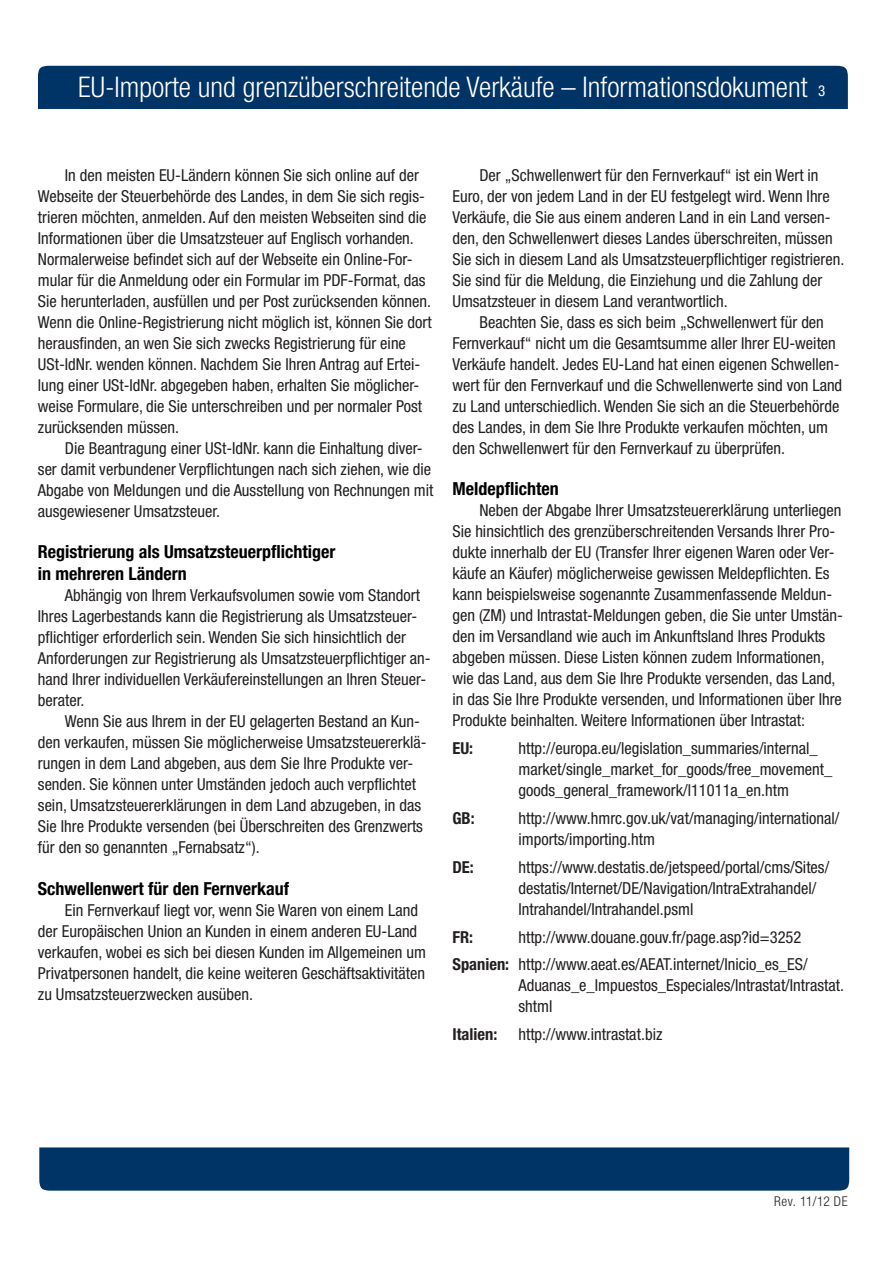
<style>
.page{position:relative;width:893px;height:1263px;background:#fff}
.page>*{position:absolute;margin:0;border:0;box-sizing:border-box;transform-origin:0 0}
.t1{font:300 condensed 28.5px "Helvetica Neue";color:#fff}
.Heading_3{font:700 condensed 18px/21.6px "Helvetica Neue LT Std";color:#000}
.Indent{font:condensed 16.5px/21px "Helvetica Neue LT Std";color:#231f20}
.Indent-2{font:700 condensed 16.5px "Helvetica Neue LT Std";color:#231f20}
.t2{font:condensed 15px "Helvetica Neue";color:#fff}
.t3{font:300 condensed 13.5px "Helvetica Neue";letter-spacing:.03em;color:#231f20}
.s1{font-weight:700}
</style>
<div class="page">
<div style="left:38px;top:66px;width:810px;height:43px;background:#036"></div>
<div style="left:39px;top:1147px;width:810px;height:44px;background:#036"></div>
<h1 class="t1" style="left:78px;top:71px;width:731px">EU-Importe und grenzüberschreitende Verkäufe – Informationsdokument</h1>
<p class="t2" style="left:818px;top:82px;width:9px">3</p>
<p class="Indent" style="left:38px;top:164px;width:395px;text-indent:27px">In den meisten EU-Ländern können Sie sich online auf der Webseite der Steuerbehörde des Landes, in dem Sie sich regis&shy;trieren möchten, anmelden. Auf den meisten Webseiten sind die Informationen über die Umsatzsteuer auf Englisch vorhanden.<br>Normalerweise befindet sich auf der Webseite ein Online-For&shy;mular für die Anmeldung oder ein Formular im PDF-Format, das Sie herunterladen, ausfüllen und per Post zurücksenden können.<br>Wenn die Online-Registrierung nicht möglich ist, können Sie dort herausfinden, an wen Sie sich zwecks Registrierung für eine USt-IdNr. wenden können. Nachdem Sie Ihren Antrag auf Ertei&shy;lung einer USt-IdNr. abgegeben haben, erhalten Sie möglicher&shy;weise Formulare, die Sie unterschreiben und per normaler Post zurücksenden müssen.</p>
<p class="Indent" style="left:38px;top:437px;width:397px;text-indent:27px">Die Beantragung einer USt-IdNr. kann die Einhaltung diver&shy;ser damit verbundener Verpflichtungen nach sich ziehen, wie die Abgabe von Meldungen und die Ausstellung von Rechnungen mit ausgewiesener Umsatzsteuer.</p>
<p class="Heading_3" style="left:38px;top:541px;width:299px">Registrierung als Umsatzsteuerpflichtiger in mehreren Ländern</p>
<p class="Indent" style="left:38px;top:585px;width:394px;text-indent:27px">Abhängig von Ihrem Verkaufsvolumen sowie vom Standort Ihres Lagerbestands kann die Registrierung als Umsatzsteuer&shy;pflichtiger erforderlich sein. Wenden Sie sich hinsichtlich der Anforderungen zur Registrierung als Umsatzsteuerpflichtiger an&shy;hand Ihrer individuellen Verkäufereinstellungen an Ihren Steuer&shy;berater.</p>
<p class="Indent" style="left:38px;top:711px;width:390px;text-indent:27px">Wenn Sie aus Ihrem in der EU gelagerten Bestand an Kun&shy;den verkaufen, müssen Sie möglicherweise Umsatzsteuererklä&shy;rungen in dem Land abgeben, aus dem Sie Ihre Produkte ver&shy;senden. Sie können unter Umständen jedoch auch verpflichtet sein, Umsatzsteuererklärungen in dem Land abzugeben, in das Sie Ihre Produkte versenden (bei Überschreiten des Grenzwerts für den so genannten „Fernabsatz“).</p>
<p class="Heading_3" style="left:38px;top:877px;width:253px">Schwellenwert für den Fernverkauf</p>
<p class="Indent" style="left:38px;top:899px;width:390px;text-indent:27px">Ein Fernverkauf liegt vor, wenn Sie Waren von einem Land der Europäischen Union an Kunden in einem anderen EU-Land verkaufen, wobei es sich bei diesen Kunden im Allgemeinen um Privatpersonen handelt, die keine weiteren Geschäftsaktivitäten zu Umsatzsteuerzwecken ausüben.</p>
<p class="Indent" style="left:452px;top:164px;width:393px;text-indent:27px">Der „Schwellenwert für den Fernverkauf“ ist ein Wert in Euro, der von jedem Land in der EU festgelegt wird. Wenn Ihre Verkäufe, die Sie aus einem anderen Land in ein Land versen&shy;den, den Schwellenwert dieses Landes überschreiten, müssen Sie sich in diesem Land als Umsatzsteuerpflichtiger registrieren.<br>Sie sind für die Meldung, die Einziehung und die Zahlung der Umsatzsteuer in diesem Land verantwortlich.</p>
<p class="Indent" style="left:452px;top:311px;width:391px;text-indent:27px">Beachten Sie, dass es sich beim „Schwellenwert für den Fernverkauf“ nicht um die Gesamtsumme aller Ihrer EU-weiten Verkäufe handelt. Jedes EU-Land hat einen eigenen Schwellen&shy;wert für den Fernverkauf und die Schwellenwerte sind von Land zu Land unterschiedlich. Wenden Sie sich an die Steuerbehörde des Landes, in dem Sie Ihre Produkte verkaufen möchten, um den Schwellenwert für den Fernverkauf zu überprüfen.</p>
<p class="Heading_3" style="left:452px;top:478px;width:108px">Meldepflichten</p>
<p class="Indent" style="left:452px;top:500px;width:392px;text-indent:27px">Neben der Abgabe Ihrer Umsatzsteuererklärung unterliegen Sie hinsichtlich des grenzüberschreitenden Versands Ihrer Pro&shy;dukte innerhalb der EU (Transfer Ihrer eigenen Waren oder Ver&shy;käufe an Käufer) möglicherweise gewissen Meldepflichten. Es kann beispielsweise sogenannte Zusammenfassende Meldun&shy;gen (ZM) und Intrastat-Meldungen geben, die Sie unter Umstän&shy;den im Versandland wie auch im Ankunftsland Ihres Produkts abgeben müssen. Diese Listen können zudem Informationen, wie das Land, aus dem Sie Ihre Produkte versenden, das Land, in das Sie Ihre Produkte versenden, und Informationen über Ihre Produkte beinhalten. Weitere Informationen über Intrastat:</p>
<p class="Indent-2" style="left:452px;top:738px;width:22px">EU:</p>
<p class="Indent" style="left:518px;top:738px;width:315px">http://europa.eu/legislation_summaries/internal_ market/single_market_for_goods/free_movement_ goods_general_framework/l11011a_en.htm</p>
<p class="Indent-2" style="left:452px;top:808px;width:24px">GB:</p>
<p class="Indent" style="left:518px;top:807px;width:322px">http://www.hmrc.gov.uk/vat/managing/international/ imports/importing.htm</p>
<p class="Indent-2" style="left:452px;top:857px;width:23px">DE:</p>
<p class="Indent" style="left:518px;top:856px;width:312px">https://www.destatis.de/jetspeed/portal/cms/Sites/ destatis/Internet/DE/Navigation/IntraExtrahandel/<br>Intrahandel/Intrahandel.psml</p>
<p class="Indent-2" style="left:452px;top:927px;width:22px">FR:</p>
<p class="Indent" style="left:518px;top:926px;width:284px">http://www.douane.gouv.fr/page.asp?id=3252</p>
<p class="Indent" style="left:518px;top:954px;width:327px;text-indent:-66px"><span class="s1">Spanien:</span> http://www.aeat.es/AEAT.internet/Inicio_es_ES/<br>Aduanas_e_Impuestos_Especiales/Intrastat/Intrastat. shtml</p>
<p class="Indent-2" style="left:452px;top:1024px;width:46px">Italien:</p>
<p class="Indent" style="left:518px;top:1023px;width:146px">http://www.intrastat.biz</p>
<p class="t3" style="left:774px;top:1193px;width:75px">Rev. 11/12 DE</p>
</div>
